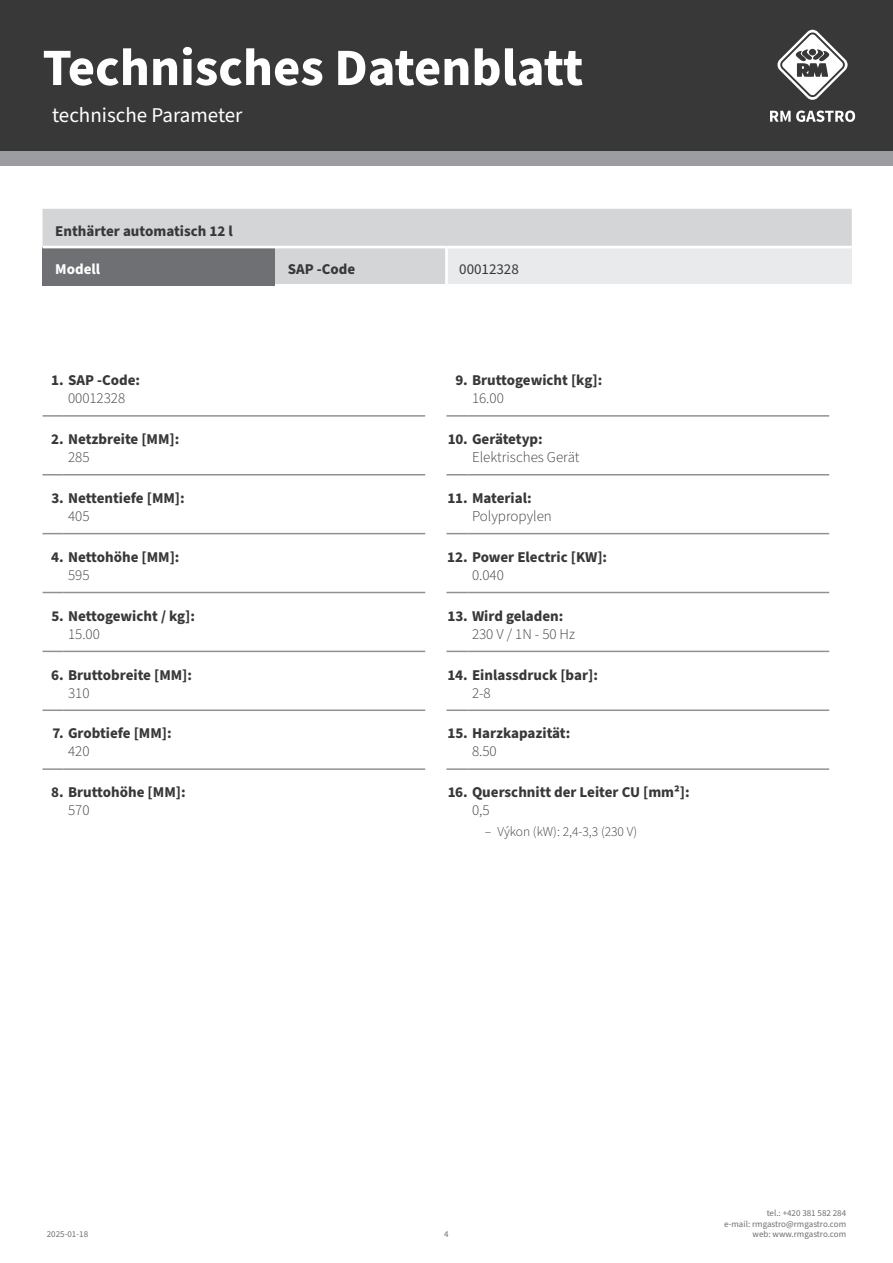
<style>
.page{position:relative;width:893px;height:1263px;background:#fff}
.page>*{position:absolute;margin:0;border:0;box-sizing:border-box;transform-origin:0 0}
.t1{font:700 52.5px "Source Sans Pro";color:#fff}
.kapitola{font:21px "Source Sans Pro";color:#fff}
.WebTechnicalNr{font:700 15px "Source Sans Pro";color:#383839}
.WebTechnicalValue{font:300 15px "Source Sans Pro";color:#383839}
.tabulka_-_text{font:700 15px "Source Sans Pro";color:#383839}
.tabulka_-_text-2{font:15px "Source Sans Pro";color:#383839}
.tabulka_-_text-3{font:700 15px "Source Sans Pro";color:#fff}
.t2{font:300 13.5px "Source Sans Pro";color:#383839}
.t3{font:9px/10.8px "Source Sans Pro";color:#6f7073;text-align:right}
</style>
<div class="page">
<div style="left:0;top:0;width:893px;height:166px;background:#9b9da0"></div>
<div style="left:0;top:0;width:893px;height:151px;background:#383839"></div>
<svg style="left:777px;top:30px;width:71px;height:70px"></svg>
<svg style="left:770px;top:111px;width:85px;height:11px"></svg>
<hr style="left:64px;top:415px;width:361px;height:2px;background:#8f9194">
<hr style="left:468px;top:415px;width:361px;height:2px;background:#8f9194">
<hr style="left:64px;top:474px;width:361px;height:1px;background:#8f9194">
<hr style="left:468px;top:474px;width:361px;height:1px;background:#8f9194">
<hr style="left:64px;top:533px;width:361px;height:1px;background:#8f9194">
<hr style="left:468px;top:533px;width:361px;height:1px;background:#8f9194">
<hr style="left:64px;top:592px;width:361px;height:1px;background:#8f9194">
<hr style="left:468px;top:592px;width:361px;height:1px;background:#8f9194">
<hr style="left:64px;top:651px;width:361px;height:1px;background:#8f9194">
<hr style="left:468px;top:651px;width:361px;height:1px;background:#8f9194">
<hr style="left:64px;top:709px;width:361px;height:2px;background:#8f9194">
<hr style="left:468px;top:709px;width:361px;height:2px;background:#8f9194">
<hr style="left:64px;top:768px;width:361px;height:2px;background:#8f9194">
<hr style="left:468px;top:768px;width:361px;height:2px;background:#8f9194">
<hr style="left:446px;top:768px;width:22px;height:2px;background:#8f9194">
<hr style="left:43px;top:415px;width:21px;height:2px;background:#8f9194">
<hr style="left:446px;top:415px;width:22px;height:2px;background:#8f9194">
<svg style="left:43px;top:474px;width:21px;height:1px"></svg>
<svg style="left:446px;top:474px;width:22px;height:1px"></svg>
<svg style="left:43px;top:533px;width:21px;height:1px"></svg>
<svg style="left:446px;top:533px;width:22px;height:1px"></svg>
<svg style="left:43px;top:592px;width:21px;height:1px"></svg>
<svg style="left:446px;top:592px;width:22px;height:1px"></svg>
<svg style="left:43px;top:651px;width:21px;height:1px"></svg>
<svg style="left:446px;top:651px;width:22px;height:1px"></svg>
<hr style="left:43px;top:709px;width:21px;height:2px;background:#8f9194">
<hr style="left:446px;top:709px;width:22px;height:2px;background:#8f9194">
<hr style="left:43px;top:768px;width:21px;height:2px;background:#8f9194">
<div style="left:43px;top:209px;width:809px;height:75px;background:#d4d5d7"></div>
<div style="left:43px;top:247px;width:232px;height:38px;background:#6f7073"></div>
<div style="left:446px;top:247px;width:406px;height:38px;background:#e9eaeb"></div>
<hr style="left:445px;top:248px;width:3px;height:36px;background:#fff">
<hr style="left:446px;top:284px;width:406px;height:3px;background:#fff">
<hr style="left:43px;top:246px;width:232px;height:2px;background:#fff">
<hr style="left:275px;top:246px;width:171px;height:2px;background:#fff">
<hr style="left:446px;top:246px;width:406px;height:2px;background:#fff">
<h1 class="t1" style="left:43px;top:32px;width:542px">Technisches Datenblatt</h1>
<p class="kapitola" style="left:52px;top:101px;width:192px">technische Parameter</p>
<p class="tabulka_-_text" style="left:55px;top:220px;width:179px">Enthärter automatisch 12 l</p>
<p class="tabulka_-_text-3" style="left:55px;top:259px;width:46px">Modell</p>
<p class="tabulka_-_text" style="left:288px;top:259px;width:69px">SAP -Code</p>
<p class="tabulka_-_text-2" style="left:459px;top:259px;width:61px">00012328</p>
<p class="WebTechnicalNr" style="left:51px;top:370px;width:90px">1. SAP -Code:</p>
<p class="WebTechnicalValue" style="left:68px;top:388px;width:59px">00012328</p>
<p class="WebTechnicalNr" style="left:456px;top:370px;width:148px">9. Bruttogewicht [kg]:</p>
<p class="WebTechnicalValue" style="left:472px;top:388px;width:33px">16.00</p>
<p class="WebTechnicalNr" style="left:51px;top:429px;width:130px">2. Netzbreite [MM]:</p>
<p class="WebTechnicalValue" style="left:68px;top:447px;width:23px">285</p>
<p class="WebTechnicalNr" style="left:448px;top:429px;width:97px">10. Gerätetyp:</p>
<p class="WebTechnicalValue" style="left:472px;top:447px;width:109px">Elektrisches Gerät</p>
<p class="WebTechnicalNr" style="left:51px;top:488px;width:135px">3. Nettentiefe [MM]:</p>
<p class="WebTechnicalValue" style="left:68px;top:506px;width:23px">405</p>
<p class="WebTechnicalNr" style="left:448px;top:488px;width:86px">11. Material:</p>
<p class="WebTechnicalValue" style="left:472px;top:506px;width:81px">Polypropylen</p>
<p class="WebTechnicalNr" style="left:51px;top:547px;width:130px">4. Nettohöhe [MM]:</p>
<p class="WebTechnicalValue" style="left:68px;top:565px;width:23px">595</p>
<p class="WebTechnicalNr" style="left:447px;top:547px;width:161px">12. Power Electric [KW]:</p>
<p class="WebTechnicalValue" style="left:472px;top:565px;width:33px">0.040</p>
<p class="WebTechnicalNr" style="left:51px;top:605px;width:145px">5. Nettogewicht / kg]:</p>
<p class="WebTechnicalValue" style="left:68px;top:624px;width:33px">15.00</p>
<p class="WebTechnicalNr" style="left:447px;top:605px;width:118px">13. Wird geladen:</p>
<p class="WebTechnicalValue" style="left:472px;top:624px;width:105px">230 V / 1N - 50 Hz</p>
<p class="WebTechnicalNr" style="left:51px;top:664px;width:142px">6. Bruttobreite [MM]:</p>
<p class="WebTechnicalValue" style="left:68px;top:682px;width:23px">310</p>
<p class="WebTechnicalNr" style="left:447px;top:664px;width:152px">14. Einlassdruck [bar]:</p>
<p class="WebTechnicalValue" style="left:472px;top:682px;width:20px">2-8</p>
<p class="WebTechnicalNr" style="left:52px;top:723px;width:121px">7. Grobtiefe [MM]:</p>
<p class="WebTechnicalValue" style="left:68px;top:741px;width:23px">420</p>
<p class="WebTechnicalNr" style="left:447px;top:723px;width:124px">15. Harzkapazität:</p>
<p class="WebTechnicalValue" style="left:472px;top:741px;width:26px">8.50</p>
<p class="WebTechnicalNr" style="left:51px;top:782px;width:136px">8. Bruttohöhe [MM]:</p>
<p class="WebTechnicalValue" style="left:68px;top:800px;width:23px">570</p>
<p class="WebTechnicalNr" style="left:448px;top:782px;width:244px">16. Querschnitt der Leiter CU [mm²]:</p>
<p class="WebTechnicalValue" style="left:472px;top:800px;width:19px">0,5</p>
<p class="t2" style="left:485px;top:822px;width:154px">– Výkon (kW): 2,4-3,3 (230 V)</p>
<p class="t3" style="left:47px;top:1229px;width:43px">2025-01-18</p>
<p class="t3" style="left:444px;top:1229px;width:6px">4</p>
<p class="t3" style="left:724px;top:1208px;width:124px">tel.: +420 381 582 284<br>e-mail: rmgastro@rmgastro.com web: www.rmgastro.com</p>
</div>
